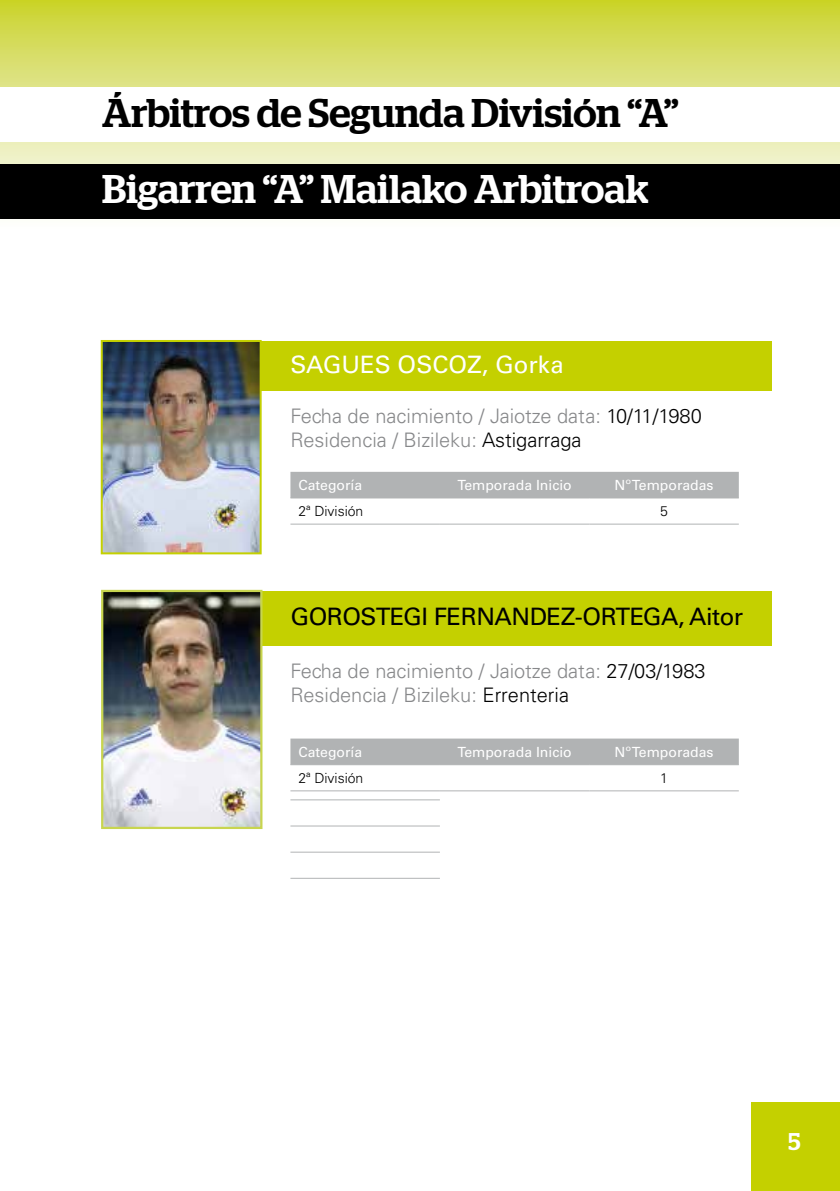
<style>
.page{position:relative;width:840px;height:1191px;background:#fff}
.page>*{position:absolute;margin:0;border:0;box-sizing:border-box;transform-origin:0 0}
.t1{font:500 40px "Stag";color:#000}
.t2{font:500 40px "Stag";color:#fff}
.t3{font:500 24.2px "Stag";color:#fff}
.t4{font:24px "Univers LT Std";letter-spacing:-.02em;color:#000}
.t5{font:24px "Univers LT Std";color:#fff}
.t6{font:300 20px/24px "Univers LT Std";color:#87888a}
.t7{font:14px "Univers LT Std";color:#fff}
.t8{font:300 14px "Univers LT Std";color:#000}
.s1{color:#000}
</style>
<div class="page">
<div style="left:750px;top:1102px;width:89px;height:89px;background:#c4d000"></div>
<svg style="left:0;top:0;width:839px;height:164px;background:#d9df6f"></svg>
<div style="left:0;top:87px;width:839px;height:55px;background:#fff"></div>
<div style="left:0;top:164px;width:839px;height:55px;background:#000"></div>
<div style="left:102px;top:341px;width:669px;height:49px;background:#c4d000"></div>
<img style="left:104px;top:343px;width:154px;height:208px">
<div style="left:101px;top:340px;width:160px;height:214px;border:2px solid #c4d000"></div>
<div style="left:290px;top:472px;width:448px;height:25px;background:#b1b3b4"></div>
<hr style="left:290px;top:497px;width:149px;height:1px;background:#b1b3b4">
<hr style="left:439px;top:497px;width:150px;height:1px;background:#b1b3b4">
<hr style="left:589px;top:497px;width:149px;height:1px;background:#b1b3b4">
<hr style="left:290px;top:523px;width:149px;height:1px;background:#b1b3b4">
<hr style="left:439px;top:523px;width:150px;height:1px;background:#b1b3b4">
<hr style="left:589px;top:523px;width:149px;height:1px;background:#b1b3b4">
<div style="left:290px;top:738px;width:448px;height:26px;background:#b1b3b4"></div>
<hr style="left:290px;top:764px;width:149px;height:1px;background:#b1b3b4">
<hr style="left:439px;top:764px;width:150px;height:1px;background:#b1b3b4">
<hr style="left:589px;top:764px;width:149px;height:1px;background:#b1b3b4">
<hr style="left:290px;top:790px;width:149px;height:1px;background:#b1b3b4">
<hr style="left:439px;top:790px;width:150px;height:1px;background:#b1b3b4">
<hr style="left:589px;top:790px;width:149px;height:1px;background:#b1b3b4">
<hr style="left:290px;top:799px;width:149px;height:1px;background:#b1b3b4">
<hr style="left:290px;top:825px;width:149px;height:1px;background:#b1b3b4">
<hr style="left:290px;top:851px;width:149px;height:1px;background:#b1b3b4">
<hr style="left:290px;top:877px;width:149px;height:1px;background:#b1b3b4">
<div style="left:102px;top:591px;width:669px;height:55px;background:#c4d000"></div>
<img style="left:104px;top:593px;width:155px;height:233px">
<div style="left:101px;top:590px;width:161px;height:239px;border:2px solid #c8d54f"></div>
<h1 class="t1" style="left:102px;top:98px;width:577px">Árbitros de Segunda División “A”</h1>
<h1 class="t2" style="left:102px;top:175px;width:547px">Bigarren “A” Mailako Arbitroak</h1>
<p class="t5" style="left:290px;top:350px;width:274px">SAGUES OSCOZ, Gorka</p>
<p class="t6" style="left:290px;top:404px;width:412px">Fecha de nacimiento / Jaiotze data: <span class="s1">10/11/1980<br></span>Residencia / Bizileku: <span class="s1">Astigarraga</span></p>
<p class="t7" style="left:298px;top:477px;width:65px">Categoría</p>
<p class="t7" style="left:457px;top:477px;width:116px">Temporada Inicio</p>
<p class="t7" style="left:614px;top:477px;width:101px">Nº Temporadas</p>
<p class="t8" style="left:298px;top:503px;width:66px">2ª División</p>
<p class="t8" style="left:659px;top:503px;width:9px">5</p>
<p class="t4" style="left:290px;top:602px;width:454px">GOROSTEGI FERNANDEZ-ORTEGA, Aitor</p>
<p class="t6" style="left:290px;top:658px;width:416px">Fecha de nacimiento / Jaiotze data: <span class="s1">27/03/1983<br></span>Residencia / Bizileku: <span class="s1">Errenteria</span></p>
<p class="t7" style="left:298px;top:743px;width:65px">Categoría</p>
<p class="t7" style="left:457px;top:743px;width:116px">Temporada Inicio</p>
<p class="t7" style="left:614px;top:743px;width:101px">Nº Temporadas</p>
<p class="t8" style="left:298px;top:769px;width:66px">2ª División</p>
<p class="t8" style="left:659px;top:769px;width:9px">1</p>
<p class="t3" style="left:788px;top:1132px;width:14px">5</p>
</div>
